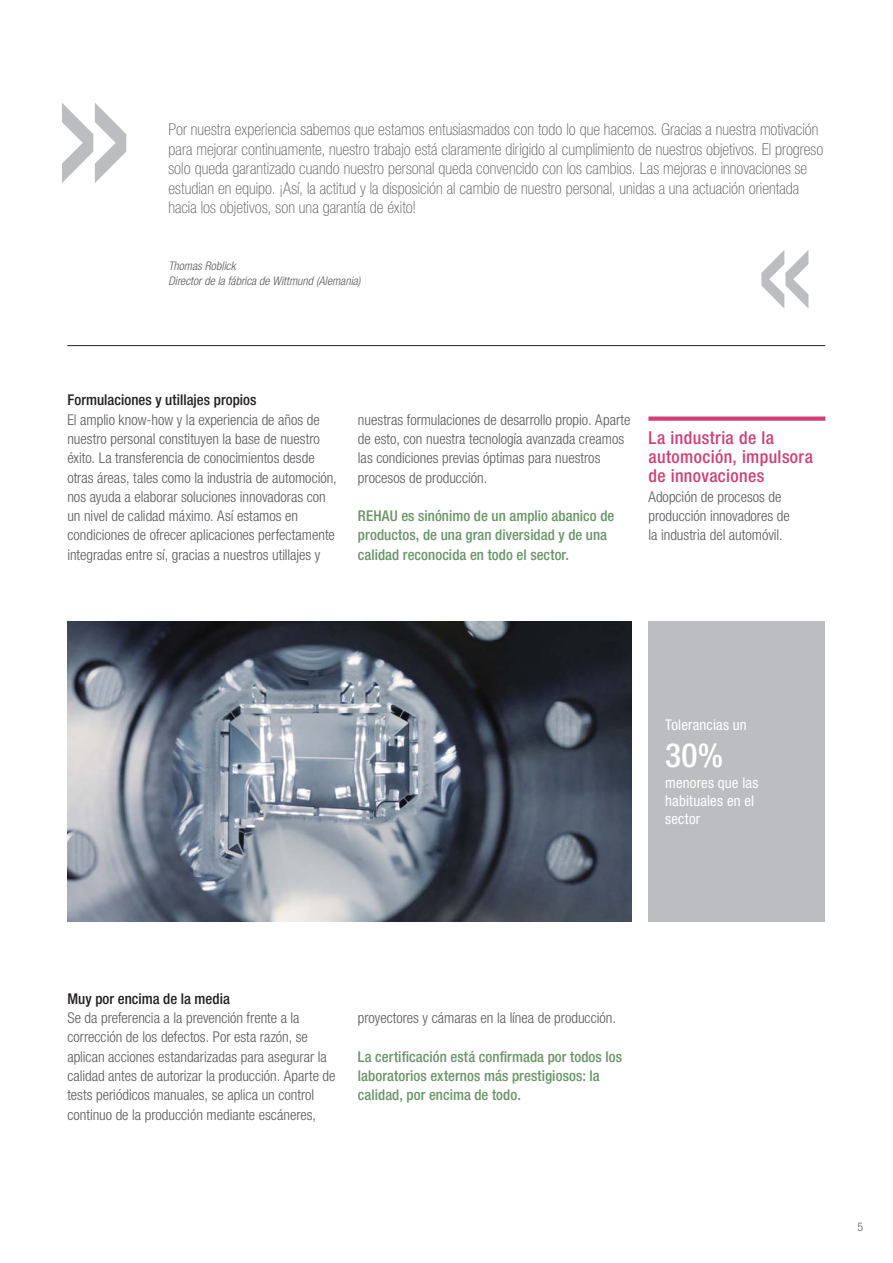
<style>
.page{position:relative;width:893px;height:1263px;background:#fff}
.page>*{position:absolute;margin:0;border:0;box-sizing:border-box;transform-origin:0 0}
.t1{font:500 condensed 33.45px "Helvetica Neue LTW1 G";color:#fff}
.t2{font:500 condensed 17.85px/19.4px "Helvetica Neue LTW1 G";letter-spacing:.02em;color:#d23f76}
.t3{font:100 condensed 16.35px/19.6px "Helvetica Neue LTW1 G";letter-spacing:.005em;color:#58595b}
.t4{font:300 condensed 14.85px/19.4px "Helvetica Neue LTW1 G";color:#58595b}
.t5{font:500 condensed 14.85px/19.4px "Helvetica Neue LTW1 G";letter-spacing:.005em;color:#699667}
.t6{font:500 condensed 14.85px "Helvetica Neue LTW1 G";color:#231f20}
.t7{font:condensed 14.85px/17.9px "Helvetica Neue LTW1 G";letter-spacing:.01em;color:#fff}
.t8{font:italic 300 condensed 11.85px/14.9px "Helvetica Neue LTW1 G";letter-spacing:.005em;color:#58595b}
.t9{font:300 condensed 11.85px "Helvetica Neue LTW1 G";color:#58595b}
</style>
<div class="page">
<svg style="left:62px;top:103px;width:64px;height:80px"></svg>
<svg style="left:761px;top:250px;width:47px;height:59px"></svg>
<hr style="left:67px;top:345px;width:758px;height:1px;background:#231f20">
<svg style="left:648px;top:417px;width:177px;height:4px"></svg>
<img style="left:67px;top:621px;width:565px;height:300px">
<div style="left:648px;top:621px;width:177px;height:300px;background:#bbbdc0"></div>
<p class="t3" style="left:168px;top:121px;width:656px">Por nuestra experiencia sabemos que estamos entusiasmados con todo lo que hacemos. Gracias a nuestra motivación para mejorar continuamente, nuestro trabajo está claramente dirigido al cumplimiento de nuestros objetivos. El progreso solo queda garantizado cuando nuestro personal queda convencido con los cambios. Las mejoras e innovaciones se estudian en equipo. ¡Así, la actitud y la disposición al cambio de nuestro personal, unidas a una actuación orientada hacia los objetivos, son una garantía de éxito!</p>
<p class="t8" style="left:168px;top:260px;width:194px">Thomas Roblick<br>Director de la fábrica de Wittmund (Alemania)</p>
<p class="t6" style="left:67px;top:395px;width:191px">Formulaciones y utillajes propios</p>
<p class="t4" style="left:67px;top:411px;width:271px">El amplio know-how y la experiencia de años de nuestro personal constituyen la base de nuestro éxito. La transferencia de conocimientos desde otras áreas, tales como la industria de automoción, nos ayuda a elaborar soluciones innovadoras con un nivel de calidad máximo. Así estamos en condiciones de ofrecer aplicaciones perfectamente integradas entre sí, gracias a nuestros utillajes y</p>
<p class="t4" style="left:358px;top:411px;width:274px">nuestras formulaciones de desarrollo propio. Aparte de esto, con nuestra tecnología avanzada creamos las condiciones previas óptimas para nuestros procesos de producción.</p>
<p class="t5" style="left:358px;top:507px;width:258px">REHAU es sinónimo de un amplio abanico de productos, de una gran diversidad y de una calidad reconocida en todo el sector.</p>
<p class="t2" style="left:648px;top:429px;width:166px">La industria de la automoción, impulsora de innovaciones</p>
<p class="t4" style="left:648px;top:488px;width:143px">Adopción de procesos de producción innovadores de la industria del automóvil.</p>
<p class="t7" style="left:665px;top:717px;width:83px">Tolerancias un</p>
<h1 class="t1" style="left:665px;top:744px;width:59px">30%</h1>
<p class="t7" style="left:665px;top:775px;width:95px">menores que las habituales en el sector</p>
<p class="t6" style="left:67px;top:993px;width:164px">Muy por encima de la media</p>
<p class="t4" style="left:67px;top:1009px;width:270px">Se da preferencia a la prevención frente a la corrección de los defectos. Por esta razón, se aplican acciones estandarizadas para asegurar la calidad antes de autorizar la producción. Aparte de tests periódicos manuales, se aplica un control continuo de la producción mediante escáneres,</p>
<p class="t4" style="left:358px;top:1009px;width:259px">proyectores y cámaras en la línea de producción.</p>
<p class="t5" style="left:358px;top:1048px;width:266px">La certificación está confirmada por todos los laboratorios externos más prestigiosos: la calidad, por encima de todo.</p>
<p class="t9" style="left:857px;top:1223px;width:7px">5</p>
</div>
